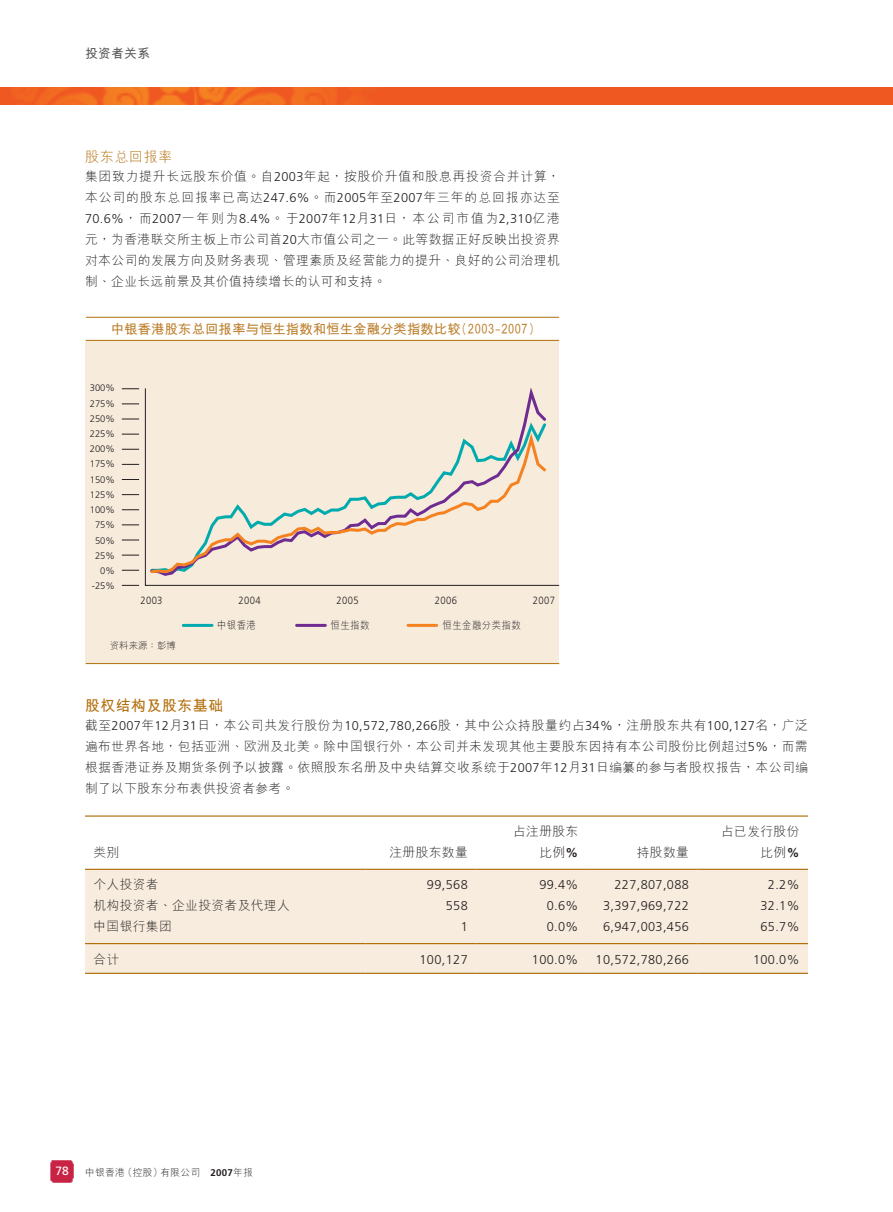
<style>
.page{position:relative;width:893px;height:1212px;background:#fff}
.page>*{position:absolute;margin:0;border:0;box-sizing:border-box;transform-origin:0 0}
.t1{font:700 15px "M Hei HKS";letter-spacing:.03em;color:#b26f0c}
.t2{font:300 14.25px "M Hei HKS";letter-spacing:.03em;color:#b26f0c}
.t3{font:13.5px "M Hei HKS Bold E Ten B5 H";letter-spacing:-.005em;color:#bd802e}
.t4{font:300 12.75px/21px "M Hei HKS";letter-spacing:.035em;color:#231f20;text-align:justify}
.t5{font:300 12.75px "Frutiger LT Std";letter-spacing:.03em;color:#231f20}
.t6{font:300 12.75px/21px "M Hei HKS";letter-spacing:.065em;color:#231f20}
.t7{font:700 12.75px "M Hei HKS";letter-spacing:.03em;color:#57585a}
.t8{font:12px "Frutiger LT Std";color:#fff}
.t9{font:300 10.5px "Frutiger LT Std";letter-spacing:.04em;color:#231f20;scale:.9 1}
.t10{font:10.5px "M Hei HKS Light E Ten B5 H";letter-spacing:.04em;color:#231f20;scale:.9 1}
.t11{font:300 9.75px "M Hei HKS";letter-spacing:.03em;color:#231f20}
.t12{font:300 9.45px/15.3px "Frutiger LT Std";letter-spacing:-.01em;color:#231f20}
.t13{font:9.45px "M Hei HKS Light E Ten B5 H";color:#231f20}
.s1{font-family:"Frutiger LT Std"}
.s2{font-family:"M Hei HKS"}
.s3{font-family:"Frutiger LT Std";font-weight:700}
</style>
<div class="page">
<img style="left:50px;top:1160px;width:24px;height:23px">
<img style="left:0;top:87px;width:893px;height:17px">
<div style="left:86px;top:340px;width:473px;height:324px;background:#f7ebdc"></div>
<hr style="left:183px;top:624px;width:29px;height:3px;background:#00aaad">
<hr style="left:297px;top:624px;width:28px;height:3px;background:#6e2c91">
<hr style="left:408px;top:624px;width:29px;height:3px;background:#f58220">
<svg style="left:122px;top:585px;width:17px;height:1px"></svg>
<svg style="left:122px;top:570px;width:17px;height:1px"></svg>
<svg style="left:122px;top:555px;width:17px;height:1px"></svg>
<svg style="left:122px;top:524px;width:17px;height:1px"></svg>
<svg style="left:122px;top:540px;width:17px;height:1px"></svg>
<svg style="left:122px;top:479px;width:17px;height:1px"></svg>
<svg style="left:122px;top:464px;width:17px;height:1px"></svg>
<svg style="left:122px;top:419px;width:17px;height:1px"></svg>
<svg style="left:122px;top:403px;width:17px;height:1px"></svg>
<svg style="left:122px;top:509px;width:17px;height:1px"></svg>
<svg style="left:122px;top:494px;width:17px;height:1px"></svg>
<svg style="left:122px;top:449px;width:17px;height:1px"></svg>
<svg style="left:122px;top:434px;width:17px;height:1px"></svg>
<svg style="left:122px;top:388px;width:17px;height:1px"></svg>
<svg style="left:145px;top:388px;width:414px;height:198px"></svg>
<hr style="left:86px;top:340px;width:473px;height:1px;background:#b26f0c">
<hr style="left:86px;top:663px;width:473px;height:1px;background:#b26f0c">
<hr style="left:86px;top:317px;width:473px;height:1px;background:#b26f0c">
<svg style="left:149px;top:387px;width:400px;height:190px"></svg>
<svg style="left:149px;top:427px;width:400px;height:148px"></svg>
<svg style="left:85px;top:868px;width:723px;height:1px"></svg>
<div style="left:85px;top:870px;width:723px;height:103px;background:#f7ecdd"></div>
<hr style="left:85px;top:815px;width:281px;height:2px;background:#b26f0c">
<hr style="left:366px;top:815px;width:110px;height:2px;background:#b26f0c">
<hr style="left:476px;top:815px;width:111px;height:2px;background:#b26f0c">
<hr style="left:587px;top:815px;width:110px;height:2px;background:#b26f0c">
<hr style="left:697px;top:815px;width:111px;height:2px;background:#b26f0c">
<hr style="left:85px;top:869px;width:281px;height:1px;background:#b26f0c">
<hr style="left:366px;top:869px;width:110px;height:1px;background:#b26f0c">
<hr style="left:476px;top:869px;width:111px;height:1px;background:#b26f0c">
<hr style="left:587px;top:869px;width:110px;height:1px;background:#b26f0c">
<hr style="left:697px;top:869px;width:111px;height:1px;background:#b26f0c">
<hr style="left:85px;top:943px;width:281px;height:1px;background:#b26f0c">
<hr style="left:366px;top:943px;width:110px;height:1px;background:#b26f0c">
<hr style="left:476px;top:943px;width:111px;height:1px;background:#b26f0c">
<hr style="left:587px;top:943px;width:110px;height:1px;background:#b26f0c">
<hr style="left:697px;top:943px;width:111px;height:1px;background:#b26f0c">
<hr style="left:85px;top:973px;width:281px;height:1px;background:#b26f0c">
<hr style="left:366px;top:973px;width:110px;height:1px;background:#b26f0c">
<hr style="left:476px;top:973px;width:111px;height:1px;background:#b26f0c">
<hr style="left:587px;top:973px;width:110px;height:1px;background:#b26f0c">
<hr style="left:697px;top:973px;width:111px;height:1px;background:#b26f0c">
<p class="t7" style="left:85px;top:44px;width:67px">投資者關係</p>
<p class="t2" style="left:85px;top:146px;width:89px">股東總回報率</p>
<p class="t6" style="left:85px;top:166px;width:476px">集團致力提昇長遠股東價值。自<span class="s1">2003</span>年起，按股價升值和股息再投資合併計算，本公司的股東總回報率已高達<span class="s1">247.6%</span>。而<span class="s1">2005</span>年至<span class="s1">2007</span>年三年的總回報亦達至</p>
<p class="t5" style="left:85px;top:212px;width:476px">70.6%<span class="s2">，而</span>2007<span class="s2">一年則為</span>8.4%<span class="s2">。於</span>2007<span class="s2">年</span>12<span class="s2">月</span>31<span class="s2">日，本公司市值為</span>2,310<span class="s2">億港</span></p>
<p class="t4" style="left:85px;top:229px;width:476px">元，為香港聯交所主板上市公司首<span class="s1">20</span>大市值公司之一。此等數據正好反映出投資界對本公司的發展方向及財務表現、管理素質及經營能力的提昇、良好的公司治理機制、企業長遠前景及其價值持續增長的認可和支持。</p>
<p class="t3" style="left:111px;top:319px;width:425px">中銀香港股東總回報率與恒生指數和恒生金融分類指數比較(2003-2007)</p>
<p class="t12" style="left:90px;top:380px;width:26px">300%</p>
<p class="t12" style="left:90px;top:396px;width:26px">275%</p>
<p class="t12" style="left:90px;top:411px;width:26px">250%</p>
<p class="t12" style="left:90px;top:426px;width:26px">225%</p>
<p class="t12" style="left:90px;top:441px;width:26px">200%</p>
<p class="t12" style="left:90px;top:457px;width:26px">175%</p>
<p class="t12" style="left:90px;top:472px;width:26px">150%</p>
<p class="t12" style="left:90px;top:487px;width:26px">125%</p>
<p class="t12" style="left:90px;top:502px;width:26px">100%</p>
<p class="t12" style="left:95px;top:518px;width:21px">75%</p>
<p class="t12" style="left:95px;top:533px;width:21px">50%<br>25%</p>
<p class="t12" style="left:100px;top:563px;width:16px">0%</p>
<p class="t12" style="left:92px;top:578px;width:24px">-25%</p>
<p class="t9" style="left:140px;top:594px;width:26px">2003</p>
<p class="t9" style="left:239px;top:594px;width:26px">2004</p>
<p class="t9" style="left:337px;top:594px;width:26px">2005</p>
<p class="t9" style="left:435px;top:594px;width:26px">2006</p>
<p class="t9" style="left:533px;top:594px;width:26px">2007</p>
<p class="t13" style="left:110px;top:639px;width:68px">資料來源：彭博</p>
<p class="t10" style="left:217px;top:618px;width:45px">中銀香港</p>
<p class="t10" style="left:330px;top:618px;width:45px">恒生指數</p>
<p class="t10" style="left:443px;top:618px;width:88px">恒生金融分類指數</p>
<p class="t1" style="left:85px;top:694px;width:140px">股權結構及股東基礎</p>
<p class="t4" style="left:85px;top:714px;width:724px">截至<span class="s1">2007</span>年<span class="s1">12</span>月<span class="s1">31</span>日，本公司共發行股份為<span class="s1">10,572,780,266</span>股，其中公眾持股量約佔<span class="s1">34%</span>，註冊股東共有<span class="s1">100,127</span>名，廣泛遍佈世界各地，包括亞洲、歐洲及北美。除中國銀行外，本公司並未發現其他主要股東因持有本公司股份比例超過<span class="s1">5%</span>，而需根據香港證券及期貨條例予以披露。依照股東名冊及中央結算交收系統於<span class="s1">2007</span>年<span class="s1">12</span>月<span class="s1">31</span>日編纂的參與者股權報告，本公司編製了以下股東分佈表供投資者參考。</p>
<p class="t4" style="left:94px;top:841px;width:27px">類別</p>
<p class="t4" style="left:389px;top:841px;width:80px">註冊股東數量</p>
<p class="t4" style="left:513px;top:820px;width:67px;text-align:right">佔註冊股東比例<span class="s3">%</span></p>
<p class="t4" style="left:637px;top:841px;width:54px">持股數量</p>
<p class="t4" style="left:721px;top:820px;width:80px;text-align:right">佔已發行股份比例<span class="s3">%</span></p>
<p class="t4" style="left:94px;top:874px;width:67px">個人投資者</p>
<p class="t5" style="left:427px;top:878px;width:42px">99,568</p>
<p class="t5" style="left:539px;top:878px;width:40px">99.4%</p>
<p class="t5" style="left:614px;top:878px;width:76px">227,807,088</p>
<p class="t5" style="left:768px;top:878px;width:33px">2.2%</p>
<p class="t4" style="left:94px;top:895px;width:198px">機構投資者、企業投資者及代理人</p>
<p class="t5" style="left:446px;top:899px;width:23px">558</p>
<p class="t5" style="left:547px;top:899px;width:33px">0.6%</p>
<p class="t5" style="left:603px;top:899px;width:87px">3,397,969,722</p>
<p class="t5" style="left:760px;top:899px;width:40px">32.1%</p>
<p class="t4" style="left:94px;top:916px;width:80px">中國銀行集團</p>
<p class="t5" style="left:461px;top:920px;width:9px">1</p>
<p class="t5" style="left:547px;top:920px;width:33px">0.0%</p>
<p class="t5" style="left:603px;top:920px;width:87px">6,947,003,456</p>
<p class="t5" style="left:760px;top:920px;width:40px">65.7%</p>
<p class="t4" style="left:94px;top:948px;width:27px">合計</p>
<p class="t5" style="left:420px;top:952px;width:50px">100,127</p>
<p class="t5" style="left:532px;top:952px;width:48px">100.0%</p>
<p class="t5" style="left:596px;top:952px;width:95px">10,572,780,266</p>
<p class="t5" style="left:753px;top:952px;width:48px">100.0%</p>
<p class="t8" style="left:55px;top:1164px;width:15px">78</p>
<p class="t11" style="left:85px;top:1166px;width:169px">中銀香港（控股）有限公司 <span class="s3">2007</span>年報</p>
</div>
